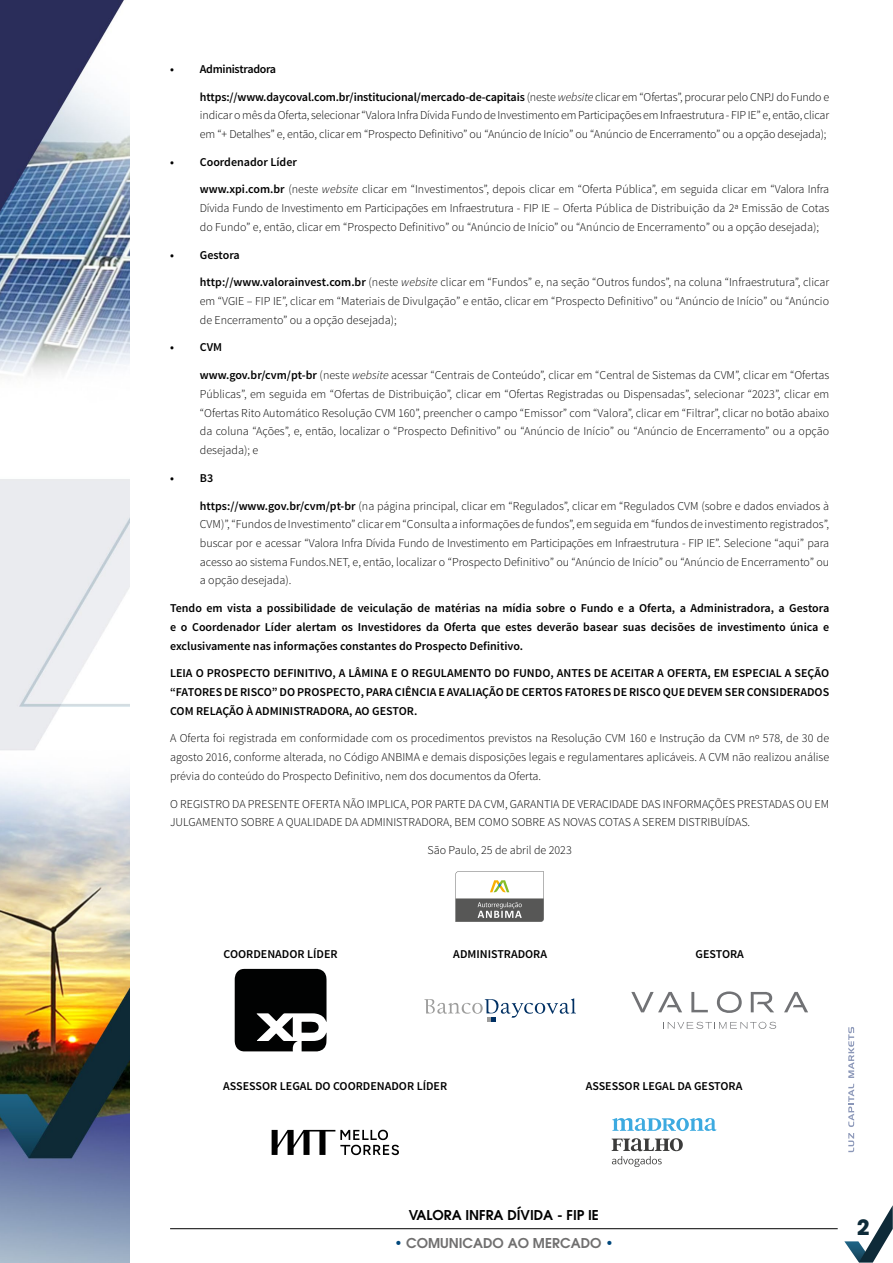
<style>
.page{position:relative;width:893px;height:1263px;background:#fff}
.page>*{position:absolute;margin:0;border:0;box-sizing:border-box;transform-origin:0 0}
.t1{font:700 21px "ITC Avant Garde Pro";color:#0e2b39}
.t2{font:600 13.5px "ITC Avant Garde Pro";color:#000}
.t3{font:600 13.5px "ITC Avant Garde Pro";color:#706f6f}
.t4{font:300 12px/18.8px "Source Sans Pro";color:#000;text-align:justify}
.t5{font:600 12px/18.8px "Source Sans Pro";color:#000;text-align:justify}
.t6{font:600 12px "Source Sans Pro";letter-spacing:-.025em;color:#000}
.s1{font-weight:600}
.s2{font-style:italic}
.s3{color:#00487c}
</style>
<div class="page">
<hr style="left:170px;top:1228px;width:668px;height:1px;background:#000">
<img style="left:0;top:0;width:129px;height:1263px">
<svg style="left:844px;top:1205px;width:49px;height:57px"></svg>
<svg style="left:848px;top:1133px;width:6px;height:19px"></svg>
<svg style="left:848px;top:1084px;width:6px;height:43px"></svg>
<svg style="left:848px;top:1027px;width:6px;height:51px"></svg>
<svg style="left:455px;top:871px;width:89px;height:51px"></svg>
<svg style="left:235px;top:969px;width:91px;height:82px"></svg>
<svg style="left:424px;top:998px;width:152px;height:24px"></svg>
<svg style="left:663px;top:1021px;width:113px;height:8px"></svg>
<svg style="left:691px;top:992px;width:17px;height:20px"></svg>
<svg style="left:717px;top:991px;width:25px;height:22px"></svg>
<svg style="left:631px;top:992px;width:51px;height:20px"></svg>
<svg style="left:784px;top:992px;width:24px;height:20px"></svg>
<svg style="left:751px;top:992px;width:23px;height:20px"></svg>
<svg style="left:272px;top:1130px;width:127px;height:25px"></svg>
<svg style="left:612px;top:1118px;width:104px;height:14px"></svg>
<svg style="left:612px;top:1138px;width:71px;height:29px"></svg>
<p class="t6" style="left:170px;top:61px;width:108px">• Administradora</p>
<p class="t4" style="left:200px;top:87px;width:631px"><span class="s1">https://www.daycoval.com.br/institucional/mercado-de-capitais</span> (neste <span class="s2">website</span> clicar em “Ofertas”, procurar pelo CNPJ do Fundo e indicar o mês da Oferta, selecionar “Valora Infra Dívida Fundo de Investimento em Participações em Infraestrutura - FIP IE” e, então, clicar em “+ Detalhes” e, então, clicar em “Prospecto Definitivo” ou “Anúncio de Início” ou “Anúncio de Encerramento” ou a opção desejada);</p>
<p class="t5" style="left:170px;top:153px;width:128px">• Coordenador Líder</p>
<p class="t4" style="left:200px;top:180px;width:631px"><span class="s1">www.xpi.com.br</span> (neste <span class="s2">website</span> clicar em “Investimentos”, depois clicar em “Oferta Pública”, em seguida clicar em “Valora Infra Dívida Fundo de Investimento em Participações em Infraestrutura - FIP IE – Oferta Pública de Distribuição da 2ª Emissão de Cotas do Fundo” e, então, clicar em “Prospecto Definitivo” ou “Anúncio de Início” ou “Anúncio de Encerramento” ou a opção desejada);</p>
<p class="t5" style="left:170px;top:246px;width:71px">• Gestora</p>
<p class="t4" style="left:200px;top:273px;width:631px"><span class="s1">http://www.valorainvest.com.br</span> (neste <span class="s2">website</span> clicar em “Fundos” e, na seção “Outros fundos”, na coluna “Infraestrutura”, clicar em “VGIE – FIP IE”, clicar em “Materiais de Divulgação” e então, clicar em “Prospecto Definitivo” ou “Anúncio de Início” ou “Anúncio de Encerramento” ou a opção desejada);</p>
<p class="t5" style="left:170px;top:338px;width:53px">• CVM</p>
<p class="t4" style="left:200px;top:366px;width:631px"><span class="s1">www.gov.br/cvm/pt-br</span> (neste <span class="s2">website</span> acessar “Centrais de Conteúdo”, clicar em “Central de Sistemas da CVM”, clicar em “Ofertas Públicas”, em seguida em “Ofertas de Distribuição”, clicar em “Ofertas Registradas ou Dispensadas”, selecionar “2023”, clicar em “Ofertas Rito Automático Resolução CVM 160”, preencher o campo “Emissor” com “Valora”, clicar em “Filtrar”, clicar no botão abaixo da coluna “Ações”, e, então, localizar o “Prospecto Definitivo” ou “Anúncio de Início” ou “Anúncio de Encerramento” ou a opção desejada); e</p>
<p class="t5" style="left:170px;top:469px;width:45px">• B3</p>
<p class="t4" style="left:200px;top:496px;width:631px"><span class="s1">https://www.gov.br/cvm/pt-br</span> (na página principal, clicar em “Regulados”, clicar em “Regulados CVM (sobre e dados enviados à CVM)”, “Fundos de Investimento” clicar em “Consulta a informações de fundos”, em seguida em “fundos de investimento registrados”, buscar por e acessar “Valora Infra Dívida Fundo de Investimento em Participações em Infraestrutura - FIP IE”. Selecione “aqui” para acesso ao sistema Fundos.NET, e, então, localizar o “Prospecto Definitivo” ou “Anúncio de Início” ou “Anúncio de Encerramento” ou a opção desejada).</p>
<p class="t5" style="left:170px;top:599px;width:661px">Tendo em vista a possibilidade de veiculação de matérias na mídia sobre o Fundo e a Oferta, a Administradora, a Gestora e o Coordenador Líder alertam os Investidores da Oferta que estes deverão basear suas decisões de investimento única e exclusivamente nas informações constantes do Prospecto Definitivo.</p>
<p class="t5" style="left:170px;top:664px;width:661px">LEIA O PROSPECTO DEFINITIVO, A LÂMINA E O REGULAMENTO DO FUNDO, ANTES DE ACEITAR A OFERTA, EM ESPECIAL A SEÇÃO “FATORES DE RISCO” DO PROSPECTO, PARA CIÊNCIA E AVALIAÇÃO DE CERTOS FATORES DE RISCO QUE DEVEM SER CONSIDERADOS COM RELAÇÃO À ADMINISTRADORA, AO GESTOR.</p>
<p class="t4" style="left:170px;top:729px;width:661px">A Oferta foi registrada em conformidade com os procedimentos previstos na Resolução CVM 160 e Instrução da CVM nº 578, de 30 de agosto 2016, conforme alterada, no Código ANBIMA e demais disposições legais e regulamentares aplicáveis. A CVM não realizou análise prévia do conteúdo do Prospecto Definitivo, nem dos documentos da Oferta.</p>
<p class="t4" style="left:170px;top:794px;width:661px">O REGISTRO DA PRESENTE OFERTA NÃO IMPLICA, POR PARTE DA CVM, GARANTIA DE VERACIDADE DAS INFORMAÇÕES PRESTADAS OU EM<br>JULGAMENTO SOBRE A QUALIDADE DA ADMINISTRADORA, BEM COMO SOBRE AS NOVAS COTAS A SEREM DISTRIBUÍDAS.</p>
<p class="t4" style="left:427px;top:841px;width:146px">São Paulo, 25 de abril de 2023</p>
<p class="t5" style="left:224px;top:945px;width:116px">COORDENADOR LÍDER</p>
<p class="t5" style="left:453px;top:945px;width:95px">ADMINISTRADORA</p>
<p class="t5" style="left:695px;top:945px;width:50px">GESTORA</p>
<p class="t5" style="left:223px;top:1077px;width:226px">ASSESSOR LEGAL DO COORDENADOR LÍDER</p>
<p class="t5" style="left:586px;top:1077px;width:158px">ASSESSOR LEGAL DA GESTORA</p>
<p class="t2" style="left:409px;top:1206px;width:192px">VALORA INFRA DÍVIDA - FIP IE</p>
<p class="t3" style="left:394px;top:1234px;width:221px"><span class="s3">•</span> COMUNICADO AO MERCADO <span class="s3">•</span></p>
<h1 class="t1" style="left:857px;top:1213px;width:14px">2</h1>
</div>
